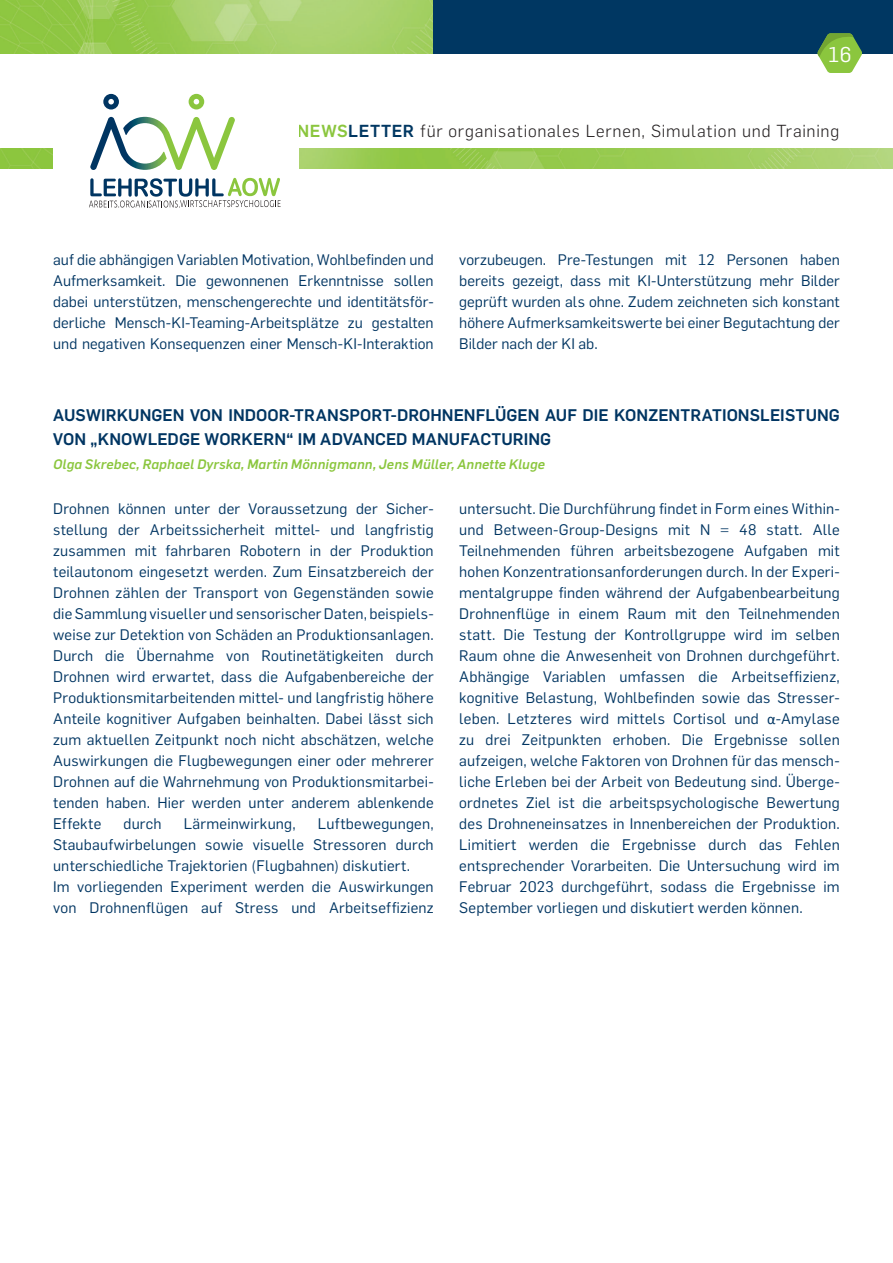
<style>
.page{position:relative;width:893px;height:1263px;background:#fff}
.page>*{position:absolute;margin:0;border:0;box-sizing:border-box;transform-origin:0 0}
.t1{font:21px "Rub Flama";color:#fff}
.t2{font:300 17.1px "Rub Flama";letter-spacing:.045em;color:#231f20}
.t3{font:700 16.5px/24px "Rub Flama";color:#003562}
.t4{font:15px/21px "Rub Flama";letter-spacing:.01em;color:#003562;text-align:justify}
.t5{font:italic 700 13.5px "Rub Flama";letter-spacing:.01em;color:#8bc63e}
.s1{font-weight:700;color:#8bc63e}
.s2{font-weight:700;color:#003762}
.s3{font-family:"Calibri"}
</style>
<div class="page">
<img style="left:0;top:148px;width:893px;height:21px">
<img style="left:0;top:0;width:434px;height:53px">
<div style="left:53px;top:91px;width:245px;height:126px;background:#fff"></div>
<svg style="left:89px;top:178px;width:192px;height:29px"></svg>
<svg style="left:90px;top:94px;width:145px;height:76px"></svg>
<div style="left:434px;top:0;width:459px;height:53px;background:#003762"></div>
<svg style="left:817px;top:33px;width:45px;height:40px"></svg>
<p class="t1" style="left:828px;top:40px;width:25px">16</p>
<p class="t2" style="left:297px;top:119px;width:544px"><span class="s1">NEWS</span><span class="s2">LETTER</span> für organisationales Lernen, Simulation und Training</p>
<p class="t4" style="left:53px;top:248px;width:382px">auf die abhängigen Variablen Motivation, Wohlbefinden und Aufmerksamkeit. Die gewonnenen Erkenntnisse sollen dabei unterstützen, menschengerechte und identitätsför&shy;derliche Mensch-KI-Teaming-Arbeitsplätze zu gestalten und negativen Konsequenzen einer Mensch-KI-Interaktion</p>
<p class="t4" style="left:459px;top:248px;width:382px">vorzubeugen. Pre-Testungen mit 12 Personen haben bereits gezeigt, dass mit KI-Unterstützung mehr Bilder geprüft wurden als ohne. Zudem zeichneten sich konstant höhere Aufmerksamkeitswerte bei einer Begutachtung der Bilder nach der KI ab.</p>
<p class="t3" style="left:53px;top:402px;width:788px">AUSWIRKUNGEN VON INDOOR-TRANSPORT-DROHNENFLÜGEN AUF DIE KONZENTRATIONSLEISTUNG<br>VON „KNOWLEDGE WORKERN“ IM ADVANCED MANUFACTURING</p>
<p class="t5" style="left:53px;top:455px;width:494px">Olga Skrebec, Raphael Dyrska, Martin Mönnigmann, Jens Müller, Annette Kluge</p>
<p class="t4" style="left:53px;top:497px;width:382px">Drohnen können unter der Voraussetzung der Sicher&shy;stellung der Arbeitssicherheit mittel- und langfristig zusammen mit fahrbaren Robotern in der Produktion teilautonom eingesetzt werden. Zum Einsatzbereich der Drohnen zählen der Transport von Gegenständen sowie die Sammlung visueller und sensorischer Daten, beispiels&shy;weise zur Detektion von Schäden an Produktionsanlagen.</p>
<p class="t4" style="left:53px;top:644px;width:382px">Durch die Übernahme von Routinetätigkeiten durch Drohnen wird erwartet, dass die Aufgabenbereiche der Produktionsmitarbeitenden mittel- und langfristig höhere Anteile kognitiver Aufgaben beinhalten. Dabei lässt sich zum aktuellen Zeitpunkt noch nicht abschätzen, welche Auswirkungen die Flugbewegungen einer oder mehrerer Drohnen auf die Wahrnehmung von Produktionsmitarbei&shy;tenden haben. Hier werden unter anderem ablenkende Effekte</p>
<p class="t4" style="left:459px;top:497px;width:382px">untersucht. Die Durchführung findet in Form eines Within&shy;und Between-Group-Designs mit N = 48 statt. Alle Teilnehmenden führen arbeitsbezogene Aufgaben mit hohen Konzentrationsanforderungen durch. In der Experi&shy;mentalgruppe finden während der Aufgabenbearbeitung Drohnenflüge in einem Raum mit den Teilnehmenden statt. Die Testung der Kontrollgruppe wird im selben Raum ohne die Anwesenheit von Drohnen durchgeführt.<br>Abhängige Variablen umfassen die Arbeitseffizienz, kognitive Belastung, Wohlbefinden sowie das Stresser&shy;leben. Letzteres wird mittels Cortisol und <span class="s3">α</span>-Amylase zu drei Zeitpunkten erhoben. Die Ergebnisse sollen aufzeigen, welche Faktoren von Drohnen für das mensch&shy;liche Erleben bei der Arbeit von Bedeutung sind. Überge&shy;ordnetes Ziel ist die arbeitspsychologische Bewertung des Drohneneinsatzes in Innenbereichen der Produktion.<br>Limitiert werden die Ergebnisse durch das Fehlen entsprechender Vorarbeiten. Die Untersuchung wird im Februar 2023 durchgeführt, sodass die Ergebnisse im September vorliegen und diskutiert werden können.</p>
<p class="t4" style="left:53px;top:812px;width:382px;text-indent:265px">Luftbewegungen, Staubaufwirbelungen sowie visuelle Stressoren durch unterschiedliche Trajektorien (Flugbahnen) diskutiert.</p>
<p class="t4" style="left:53px;top:875px;width:382px">Im vorliegenden Experiment werden die Auswirkungen von Drohnenflügen auf Stress und Arbeitseffizienz</p>
<p class="t4" style="left:124px;top:812px;width:40px">durch</p>
<p class="t4" style="left:184px;top:812px;width:113px">Lärmeinwirkung,</p>
</div>
